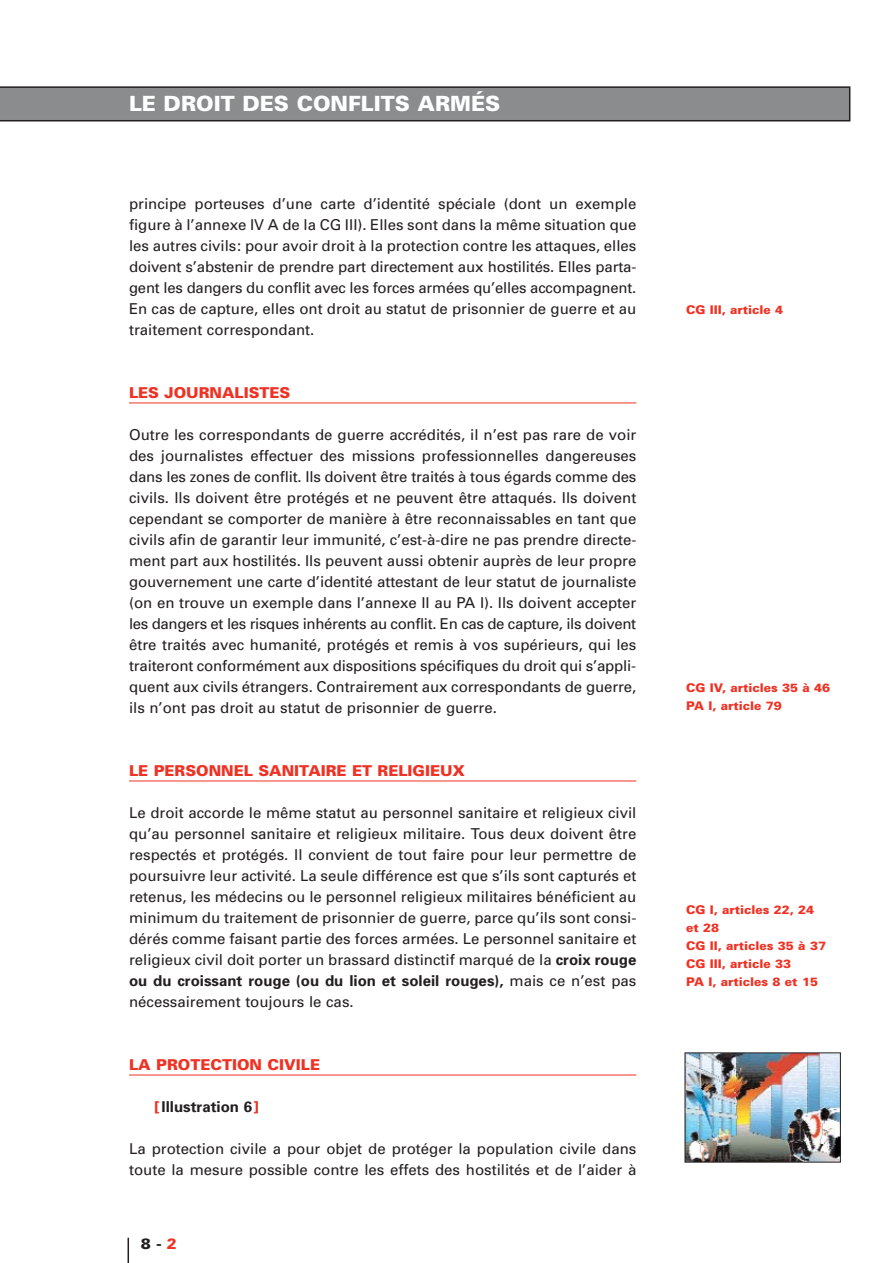
<style>
.page{position:relative;width:893px;height:1263px;background:#fff}
.page>*{position:absolute;margin:0;border:0;box-sizing:border-box;transform-origin:0 0}
.t1{font:900 21px "Univers";color:#fff}
.t2{font:15px/21px "Univers";color:#231f20;text-align:justify}
.t3{font:900 15px "Univers";color:#ee3224}
.t4{font:700 15px "Univers";color:#231f20}
.t5{font:900 15px "Univers";color:#231f20}
.t6{font:900 12px/18px "Univers";color:#ee3224}
.s1{font-weight:700}
.s2{font-weight:900;color:#ee3224}
.s3{color:#ee3224}
</style>
<div class="page">
<hr style="left:129px;top:403px;width:507px;height:1px;background:#ee3224">
<hr style="left:129px;top:781px;width:507px;height:1px;background:#ee3224">
<hr style="left:129px;top:1075px;width:507px;height:1px;background:#ee3224">
<svg style="left:0;top:86px;width:850px;height:35px;background:#838587"></svg>
<svg style="left:128px;top:1238px;width:1px;height:25px"></svg>
<img style="left:687px;top:1054px;width:152px;height:106px">
<div style="left:685px;top:1052px;width:156px;height:110px;border:1px solid #231f20"></div>
<h1 class="t1" style="left:129px;top:96px;width:373px">LE DROIT DES CONFLITS ARMÉS</h1>
<p class="t2" style="left:129px;top:195px;width:509px">principe porteuses d’une carte d’identité spéciale (dont un exemple figure à l’annexe IV A de la CG III). Elles sont dans la même situation que les autres civils: pour avoir droit à la protection contre les attaques, elles doivent s’abstenir de prendre part directement aux hostilités. Elles parta&shy;gent les dangers du conflit avec les forces armées qu’elles accompagnent.<br>En cas de capture, elles ont droit au statut de prisonnier de guerre et au traitement correspondant.</p>
<p class="t3" style="left:129px;top:387px;width:163px">LES JOURNALISTES</p>
<p class="t2" style="left:129px;top:426px;width:509px">Outre les correspondants de guerre accrédités, il n’est pas rare de voir des journalistes effectuer des missions professionnelles dangereuses dans les zones de conflit. Ils doivent être traités à tous égards comme des civils. Ils doivent être protégés et ne peuvent être attaqués. Ils doivent cependant se comporter de manière à être reconnaissables en tant que civils afin de garantir leur immunité, c’est-à-dire ne pas prendre directe&shy;ment part aux hostilités. Ils peuvent aussi obtenir auprès de leur propre gouvernement une carte d’identité attestant de leur statut de journaliste (on en trouve un exemple dans l’annexe II au PA I). Ils doivent accepter les dangers et les risques inhérents au conflit. En cas de capture, ils doivent être traités avec humanité, protégés et remis à vos supérieurs, qui les traiteront conformément aux dispositions spécifiques du droit qui s’appli&shy;quent aux civils étrangers. Contrairement aux correspondants de guerre, ils n’ont pas droit au statut de prisonnier de guerre.</p>
<p class="t3" style="left:129px;top:765px;width:338px">LE PERSONNEL SANITAIRE ET RELIGIEUX</p>
<p class="t2" style="left:129px;top:804px;width:509px">Le droit accorde le même statut au personnel sanitaire et religieux civil qu’au personnel sanitaire et religieux militaire. Tous deux doivent être respectés et protégés. Il convient de tout faire pour leur permettre de poursuivre leur activité. La seule différence est que s’ils sont capturés et retenus, les médecins ou le personnel religieux militaires bénéficient au minimum du traitement de prisonnier de guerre, parce qu’ils sont consi&shy;dérés comme faisant partie des forces armées. Le personnel sanitaire et religieux civil doit porter un brassard distinctif marqué de la <span class="s1">croix rouge ou du croissant rouge (ou du lion et soleil rouges),</span> mais ce n’est pas nécessairement toujours le cas.</p>
<p class="t3" style="left:129px;top:1059px;width:192px">LA PROTECTION CIVILE</p>
<p class="t4" style="left:155px;top:1101px;width:106px"><span class="s2">[</span>Illustration 6<span class="s2">]</span></p>
<p class="t2" style="left:129px;top:1140px;width:509px">La protection civile a pour objet de protéger la population civile dans toute la mesure possible contre les effets des hostilités et de l’aider à</p>
<p class="t5" style="left:141px;top:1238px;width:37px">8 - <span class="s3">2</span></p>
<p class="t6" style="left:686px;top:302px;width:99px">CG III, article 4</p>
<p class="t6" style="left:686px;top:680px;width:146px">CG IV, articles 35 à 46<br>PA I, article 79</p>
<p class="t6" style="left:686px;top:902px;width:141px">CG I, articles 22, 24 et 28<br>CG II, articles 35 à 37<br>CG III, article 33<br>PA I, articles 8 et 15</p>
</div>
